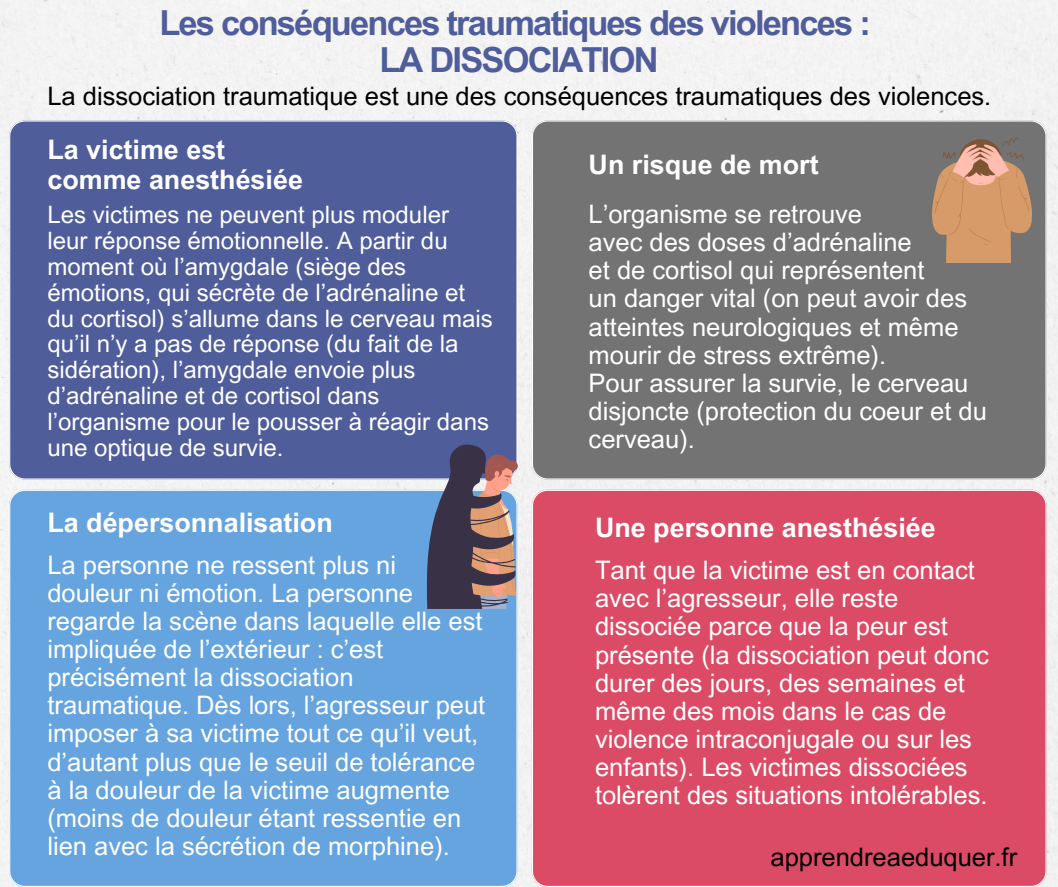
<style>
.page{position:relative;width:1058px;height:887px;background:#fff}
.page>*{position:absolute;margin:0;border:0;box-sizing:border-box;transform-origin:0 0}
.t1{font:700 34.5px/37.2px "Arial MT Pro";letter-spacing:-.055em;color:#4f5d9b;text-align:center}
.t2{font:700 26.85px/29.2px "Arial MT Pro";color:#fff}
.t3{font:25.5px/28.2px "Arial MT Pro";color:#fff}
.t4{font:25.5px "Arial MT Pro";color:#000}
.t5{font:24px/25.8px "Arial MT Pro";color:#fff}
</style>
<div class="page">
<div style="left:0;top:0;width:1058px;height:886px;background:#f3f3f3"></div>
<div style="left:9px;top:120px;width:508px;height:359px;background:#4f5d9b"></div>
<div style="left:532px;top:120px;width:514px;height:359px;background:#737373"></div>
<div style="left:9px;top:489px;width:508px;height:397px;background:#65a4de"></div>
<div style="left:532px;top:489px;width:514px;height:397px;background:#dc4b65"></div>
<img style="left:932px;top:138px;width:99px;height:125px">
<svg style="left:427px;top:444px;width:91px;height:165px;background:#70616f"></svg>
<h3 class="t1" style="left:159px;top:8px;width:713px">Les conséquences traumatiques des violences :<br>LA DISSOCIATION</h3>
<h3 class="t4" style="left:47px;top:86px;width:945px">La dissociation traumatique est une des conséquences traumatiques des violences.</h3>
<h1 class="t2" style="left:47px;top:139px;width:257px">La victime est comme anesthésiée</h1>
<h3 class="t5" style="left:47px;top:205px;width:447px">Les victimes ne peuvent plus moduler leur réponse émotionnelle. A partir du moment où l’amygdale (siège des émotions, qui sécrète de l’adrénaline et du cortisol) s’allume dans le cerveau mais qu’il n’y a pas de réponse (du fait de la sidération), l’amygdale envoie plus d’adrénaline et de cortisol dans l’organisme pour le pousser à réagir dans une optique de survie.</h3>
<h2 class="t2" style="left:588px;top:153px;width:231px">Un risque de mort</h2>
<p class="t3" style="left:588px;top:203px;width:400px">L’organisme se retrouve<br>avec des doses d’adrénaline<br>et de cortisol qui représentent<br>un danger vital (on peut avoir des atteintes neurologiques et même mourir de stress extrême).<br>Pour assurer la survie, le cerveau disjoncte (protection du coeur et du cerveau).</p>
<h2 class="t2" style="left:47px;top:511px;width:287px">La dépersonnalisation</h2>
<p class="t2" style="left:595px;top:516px;width:342px">Une personne anesthésiée</p>
<h2 class="t3" style="left:47px;top:553px;width:439px">La personne ne ressent plus ni douleur ni émotion. La personne regarde la scène dans laquelle elle est impliquée de l’extérieur : c’est précisément la dissociation traumatique. Dès lors, l’agresseur peut imposer à sa victime tout ce qu’il veut, d’autant plus que le seuil de tolérance à la douleur de la victime augmente (moins de douleur étant ressentie en lien avec la sécrétion de morphine).</h2>
<p class="t3" style="left:595px;top:559px;width:395px">Tant que la victime est en contact avec l’agresseur, elle reste dissociée parce que la peur est présente (la dissociation peut donc durer des jours, des semaines et même des mois dans le cas de violence intraconjugale ou sur les enfants). Les victimes dissociées tolèrent des situations intolérables.</p>
<h2 class="t4" style="left:770px;top:847px;width:248px">apprendreaeduquer.fr</h2>
</div>
